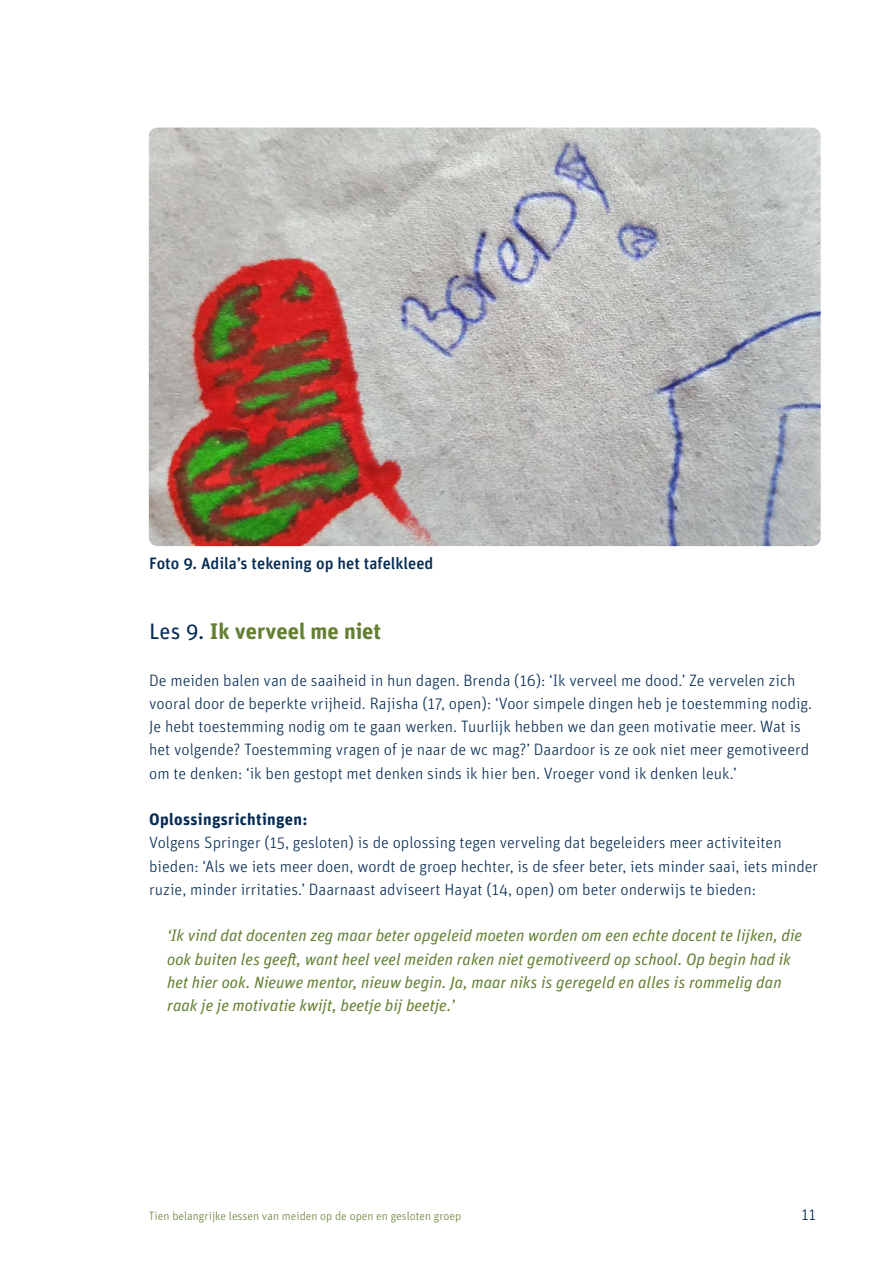
<style>
.page{position:relative;width:893px;height:1263px;background:#fff}
.page>*{position:absolute;margin:0;border:0;box-sizing:border-box;transform-origin:0 0}
.Heading_2{font:700 22.5px "Unit Rounded Pro";color:#648033}
.plattetekst_online{font:300 16.5px/23.2px "Unit Rounded Pro";color:#072c54}
.t1{font:italic 16.5px/23.2px "Unit Rounded Pro";color:#648033}
.plattetekst_online-2{font:500 16.5px "Unit Rounded Pro";color:#072c54}
.Tussenkop_blauw_vet{font:700 16.5px "Unit Rounded Pro";letter-spacing:.02em;color:#072c54}
.t2{font:300 12px "Unit Rounded Pro";color:#648033}
.s1{font-weight:400;color:#072c54}
</style>
<div class="page">
<img style="left:149px;top:128px;width:672px;height:418px">
<p class="plattetekst_online-2" style="left:149px;top:552px;width:286px">Foto 9. Adila’s tekening op het tafelkleed</p>
<h2 class="Heading_2" style="left:149px;top:615px;width:234px"><span class="s1">Les 9.</span> Ik verveel me niet</h2>
<p class="plattetekst_online" style="left:149px;top:668px;width:664px">De meiden balen van de saaiheid in hun dagen. Brenda (16): ‘Ik verveel me dood.’ Ze vervelen zich vooral door de beperkte vrijheid. Rajisha (17, open): ‘Voor simpele dingen heb je toestemming nodig.<br>Je hebt toestemming nodig om te gaan werken. Tuurlijk hebben we dan geen motivatie meer. Wat is het volgende? Toestemming vragen of je naar de wc mag?’ Daardoor is ze ook niet meer gemotiveerd om te denken: ‘ik ben gestopt met denken sinds ik hier ben. Vroeger vond ik denken leuk.’</p>
<p class="Tussenkop_blauw_vet" style="left:149px;top:807px;width:160px">Oplossingsrichtingen:</p>
<p class="plattetekst_online" style="left:149px;top:831px;width:670px">Volgens Springer (15, gesloten) is de oplossing tegen verveling dat begeleiders meer activiteiten bieden: ‘Als we iets meer doen, wordt de groep hechter, is de sfeer beter, iets minder saai, iets minder ruzie, minder irritaties.’ Daarnaast adviseert Hayat (14, open) om beter onderwijs te bieden:</p>
<p class="t1" style="left:167px;top:923px;width:636px">‘Ik vind dat docenten zeg maar beter opgeleid moeten worden om een echte docent te lijken, die ook buiten les geeft, want heel veel meiden raken niet gemotiveerd op school. Op begin had ik het hier ook. Nieuwe mentor, nieuw begin. Ja, maar niks is geregeld en alles is rommelig dan raak je je motivatie kwijt, beetje bij beetje.’</p>
<p class="t2" style="left:149px;top:1209px;width:314px">Tien belangrijke lessen van meiden op de open en gesloten groep</p>
<p class="plattetekst_online" style="left:801px;top:1203px;width:16px">11</p>
</div>
